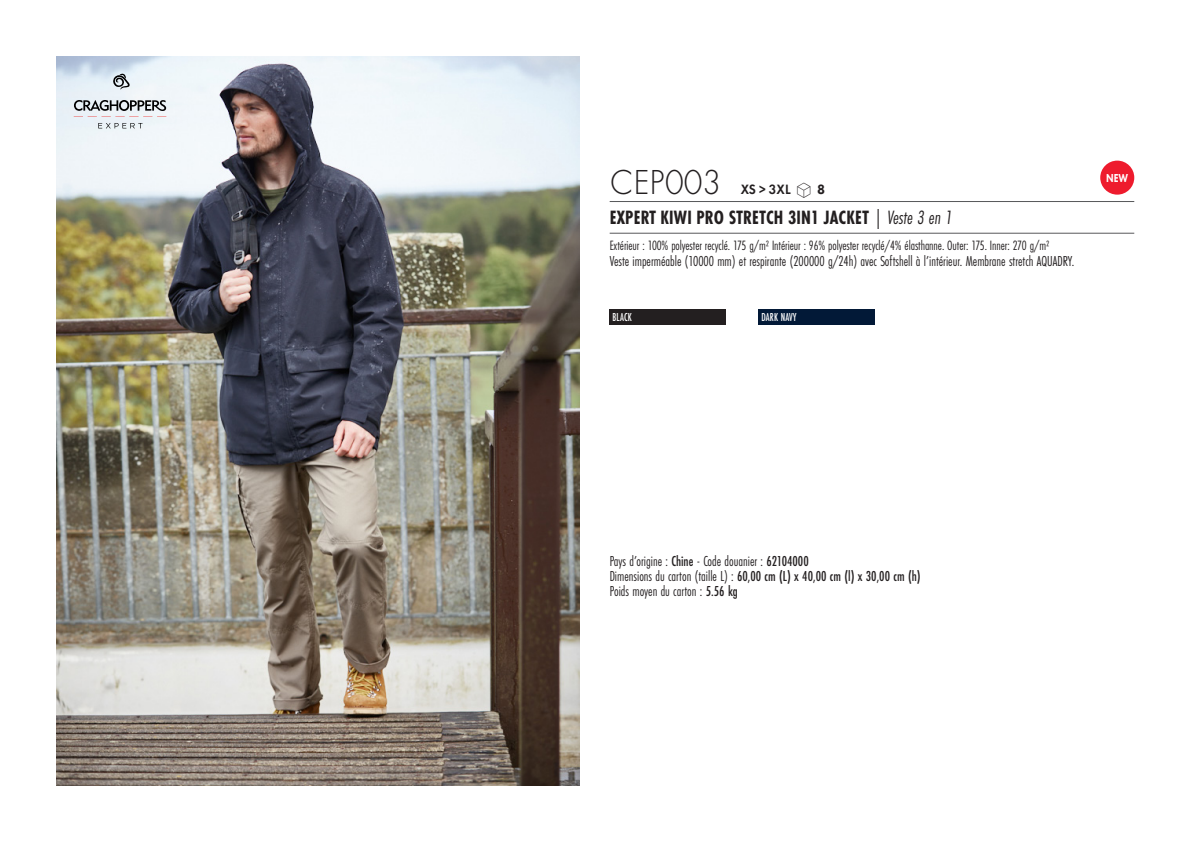
<style>
.page{position:relative;width:1191px;height:842px;background:#fff}
.page>*{position:absolute;margin:0;border:0;box-sizing:border-box;transform-origin:0 0}
.t1{font:300 36px "Futura PT";letter-spacing:.005em;color:#231f20;scale:.95 1}
.t2{font:700 20px "Futura PT Cond";letter-spacing:.01em;color:#231f20;scale:.95 1}
.t3{font:15px "Futura PT Cond";color:#231f20;scale:.95 1}
.t4{font:500 15px "Futura PT Cond";color:#231f20;scale:.95 1}
.grammage_2020{font:14px "Futura PT Cond";letter-spacing:-.005em;color:#231f20;scale:.95 1}
.t5{font:600 14px "Futura PT";color:#231f20;scale:.95 1}
.Coloris_nuancier_bla{font:500 12px "Futura PT Cond";letter-spacing:.01em;color:#fff;scale:.9 1}
.nuancier_bloc_packsh{font:800 12px "Futura PT";color:#fff;scale:.8 1}
.s1{font-family:"Linotype Shapeshifter";font-weight:400;font-size:20px}
.s2{font-weight:800}
.s3{font-weight:400;font-style:italic}
.s4{font-weight:500}
.s5{font-weight:400}
</style>
<div class="page">
<img style="left:57px;top:57px;width:522px;height:728px">
<svg style="left:98px;top:123px;width:44px;height:5px"></svg>
<svg style="left:74px;top:74px;width:92px;height:43px"></svg>
<div style="left:609px;top:309px;width:117px;height:16px;background:#231f20"></div>
<div style="left:758px;top:309px;width:116px;height:16px;background:#021937"></div>
<div style="left:1100px;top:161px;width:34px;height:34px;background:#ee1b2d;border-radius:50%"></div>
<hr style="left:609px;top:201px;width:525px;height:1px;background:#57585a">
<hr style="left:609px;top:233px;width:525px;height:1px;background:#57585a">
<p class="t1" style="left:610px;top:162px;width:119px">CEP003</p>
<p class="t5" style="left:740px;top:181px;width:90px">XS &gt; 3XL <span class="s1">S</span> <span class="s2">8</span></p>
<p class="t2" style="left:610px;top:206px;width:362px">EXPERT KIWI PRO STRETCH 3IN1 JACKET <span class="s3">| Veste 3 en 1</span></p>
<p class="grammage_2020" style="left:609px;top:238px;width:463px">Extérieur : 100% polyester recyclé. 175 g/m² Intérieur : 96% polyester recyclé/4% élasthanne. Outer: 175. Inner: 270 g/m2</p>
<p class="t3" style="left:609px;top:253px;width:491px">Veste imperméable (10000 mm) et respirante (200000 g/24h) avec Softshell à l’intérieur. Membrane stretch AQUADRY.</p>
<p class="Coloris_nuancier_bla" style="left:612px;top:310px;width:23px">BLACK</p>
<p class="Coloris_nuancier_bla" style="left:761px;top:310px;width:40px">DARK NAVY</p>
<p class="nuancier_bloc_packsh" style="left:1106px;top:171px;width:29px">NEW</p>
<p class="t3" style="left:609px;top:552px;width:211px">Pays d’origine : <span class="s4">Chine</span> - Code douanier : <span class="s4">62104000</span></p>
<p class="t4" style="left:609px;top:567px;width:329px"><span class="s5">Dimensions du carton (taille L) :</span> 60,00 cm (L) x 40,00 cm (l) x 30,00 cm (h)</p>
<p class="t3" style="left:609px;top:582px;width:136px">Poids moyen du carton : <span class="s4">5.56 kg</span></p>
</div>
